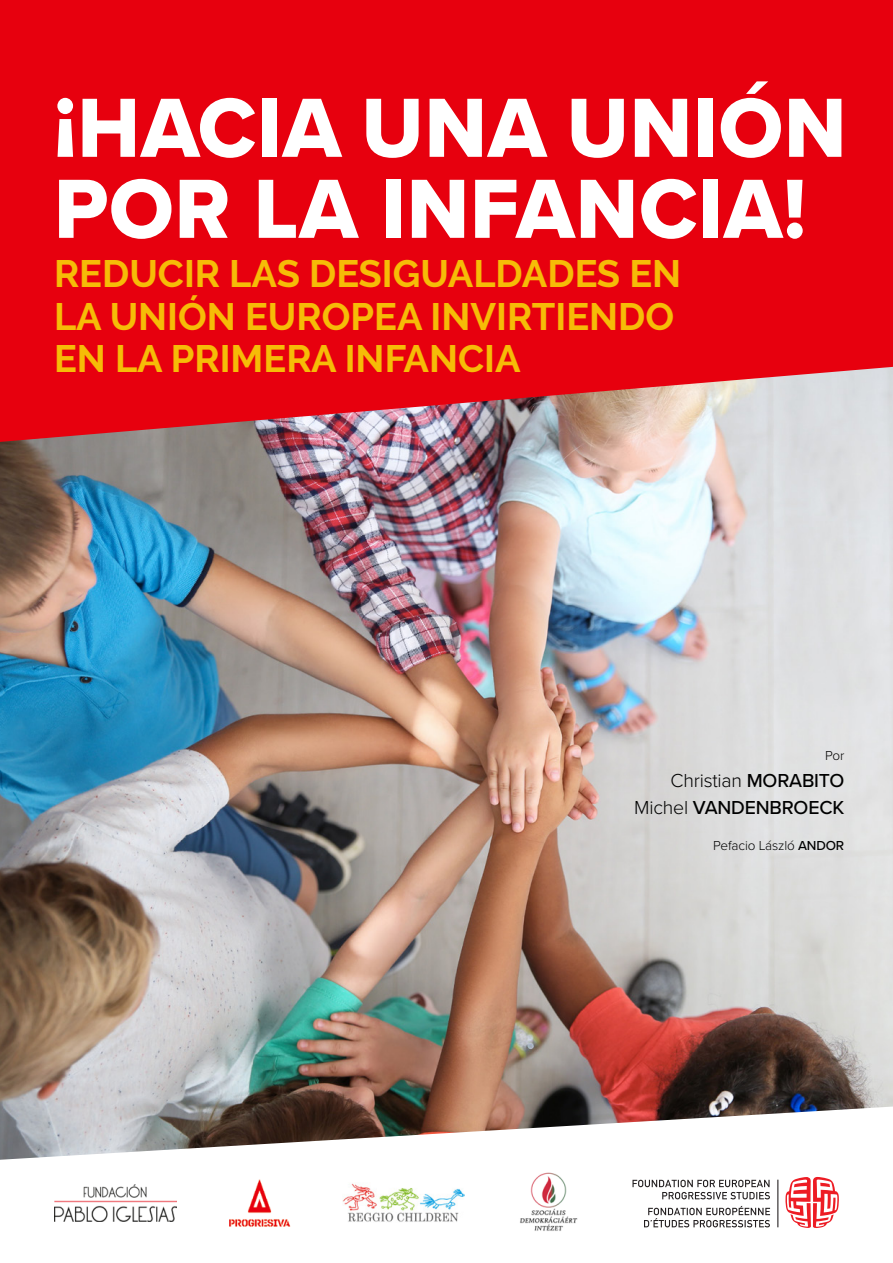
<style>
.page{position:relative;width:893px;height:1263px;background:#fff}
.page>*{position:absolute;margin:0;border:0;box-sizing:border-box;transform-origin:0 0}
.t1{font:87px/81px "Proxima Nova Extrabld";letter-spacing:.01em;color:#fff}
.t2{font:700 38.1px/42.5px "Raleway";color:#f6bc07}
.t3{font:500 19.5px/27px "Proxima Nova";letter-spacing:-.01em;color:#000;text-align:right}
.t4{font:300 13.5px "Proxima Nova";letter-spacing:-.01em;color:#000}
.s1{font-weight:300}
.s2{font-weight:500}
</style>
<div class="page">
<img style="left:0;top:442px;width:893px;height:664px">
<svg style="left:0;top:0;width:893px;height:442px;background:#e30f1c"></svg>
<svg style="left:0;top:1106px;width:893px;height:122px"></svg>
<img style="left:54px;top:1184px;width:122px;height:37px">
<img style="left:229px;top:1178px;width:61px;height:49px">
<img style="left:343px;top:1183px;width:122px;height:39px">
<img style="left:517px;top:1171px;width:63px;height:60px">
<svg style="left:785px;top:1177px;width:54px;height:51px"></svg>
<svg style="left:632px;top:1180px;width:146px;height:47px"></svg>
<h1 class="t1" style="left:54px;top:86px;width:794px">¡HACIA UNA UNIÓN<br>POR LA INFANCIA!</h1>
<p class="t2" style="left:54px;top:253px;width:629px">REDUCIR LAS DESIGUALDADES EN<br>LA UNIÓN EUROPEA INVIRTIENDO<br>EN LA PRIMERA INFANCIA</p>
<p class="t4" style="left:825px;top:745px;width:21px">Por</p>
<p class="t3" style="left:634px;top:766px;width:211px"><span class="s1">Christian</span> MORABITO<br><span class="s1">Michel</span> VANDENBROECK</p>
<p class="t4" style="left:713px;top:835px;width:133px">Pefacio László <span class="s2">ANDOR</span></p>
</div>
